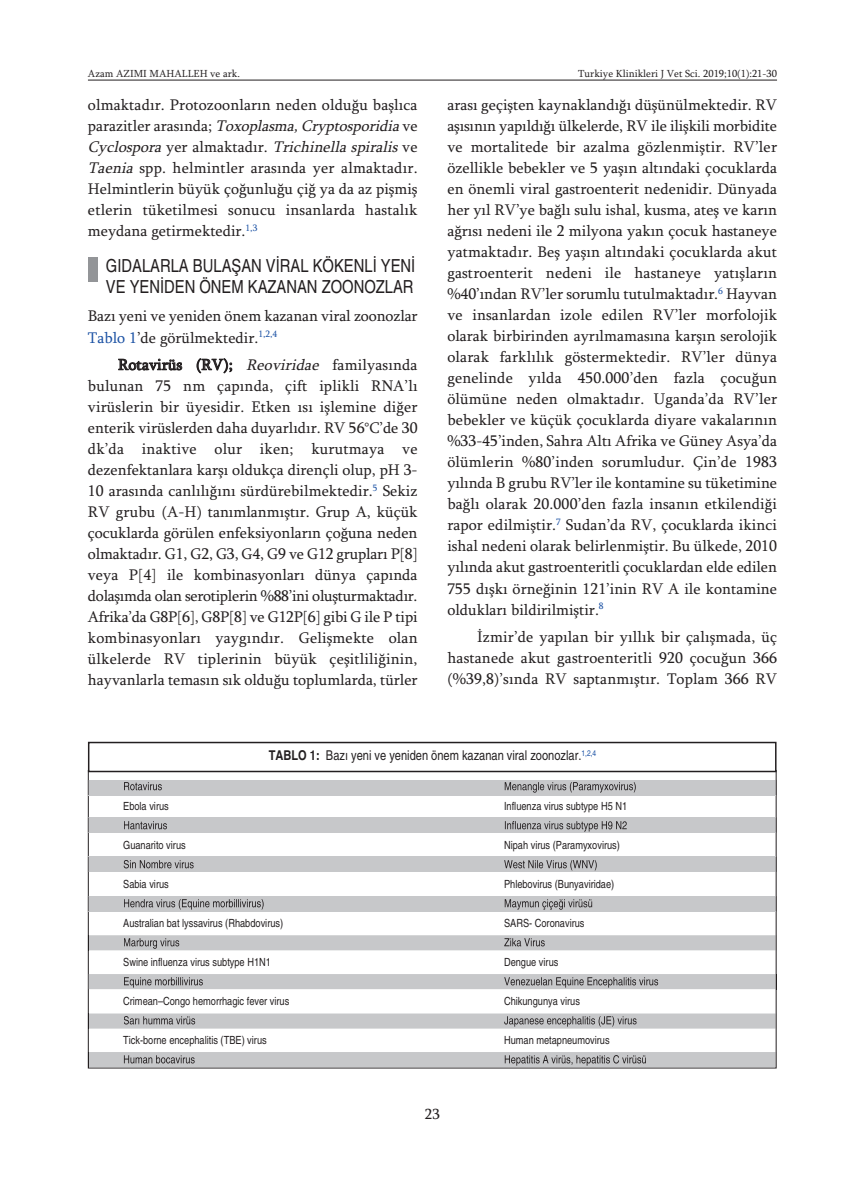
<style>
.page{position:relative;width:865px;height:1197px;background:#fff}
.page>*{position:absolute;margin:0;border:0;box-sizing:border-box;transform-origin:0 0}
.t1{font:condensed 18px/21px "Helvetica";color:#231f20}
.t2{font:15.75px/21px "Sylfaen";color:#231f20;text-align:justify}
.t3{font:15px "Sylfaen";color:#231f20}
.t4{font:condensed 13.5px "Helvetica";color:#231f20}
.t5{font:condensed 11.25px "Helvetica";color:#231f20}
.t6{font:10.5px "Sylfaen";color:#231f20}
.s1{font-style:italic}
.s2{color:#1c52a4}
.s3{font-weight:700}
</style>
<div class="page">
<div style="left:88px;top:257px;width:9px;height:25px;background:#939598"></div>
<hr style="left:88px;top:80px;width:689px;height:1px;background:#231f20">
<div style="left:88px;top:741px;width:688px;height:31px;border:2px solid #231f20"></div>
<div style="left:89px;top:780px;width:686px;height:15px;background:#c7c8ca"></div>
<svg style="left:88px;top:780px;width:1px;height:15px"></svg>
<svg style="left:775px;top:780px;width:2px;height:15px"></svg>
<svg style="left:124px;top:782px;width:403px;height:8px"></svg>
<div style="left:89px;top:817px;width:686px;height:15px;background:#c7c8ca"></div>
<svg style="left:88px;top:817px;width:1px;height:15px"></svg>
<svg style="left:775px;top:817px;width:2px;height:15px"></svg>
<svg style="left:124px;top:821px;width:390px;height:8px"></svg>
<div style="left:89px;top:856px;width:686px;height:15px;background:#c7c8ca"></div>
<svg style="left:88px;top:856px;width:1px;height:15px"></svg>
<svg style="left:775px;top:856px;width:2px;height:15px"></svg>
<svg style="left:124px;top:860px;width:70px;height:8px"></svg>
<div style="left:89px;top:896px;width:686px;height:15px;background:#c7c8ca"></div>
<svg style="left:88px;top:896px;width:1px;height:15px"></svg>
<svg style="left:775px;top:896px;width:2px;height:15px"></svg>
<svg style="left:124px;top:899px;width:68px;height:10px"></svg>
<svg style="left:88px;top:935px;width:688px;height:15px;background:#c3c4c6"></svg>
<svg style="left:89px;top:973px;width:688px;height:16px;background:#c2c3c5"></svg>
<svg style="left:88px;top:1013px;width:688px;height:15px;background:#c1c1c3"></svg>
<svg style="left:88px;top:1051px;width:688px;height:15px;background:#c2c3c4"></svg>
<p class="t6" style="left:88px;top:67px;width:153px">Azam AZIMI MAHALLEH ve ark.</p>
<p class="t6" style="left:578px;top:67px;width:200px">Turkiye Klinikleri J Vet Sci. 2019;10(1):21-30</p>
<p class="t2" style="left:88px;top:94px;width:331px">olmaktadır. Protozoonların neden olduğu başlıca p a r a z i t l e r a r a s ı n d a ; <span class="s1">Toxoplasma, Cryptosporidia</span> v e <span class="s1">Cyclospora</span> y e r a l m a k t a d ı r . <span class="s1">Trichinella spiralis</span> v e <span class="s1">Taenia</span> spp. helmintler arasında yer almaktadır.<br>Helmintlerin büyük çoğunluğu çiğ ya da az pişmiş etlerin tüketilmesi sonucu insanlarda hastalık meydana getirmektedir.<sup>1,3</sup></p>
<p class="t1" style="left:106px;top:255px;width:311px">GIDALARLA BULAŞAN VİRAL KÖKENLİ YENİ<br>VE YENİDEN ÖNEM KAZANAN ZOONOZLAR</p>
<p class="t2" style="left:88px;top:305px;width:331px;line-height:21.5px">Bazı yeni ve yeniden önem kazanan viral zoonozlar<br><span class="s2">Tablo 1</span>’de görülmektedir.<sup>1,2,4</sup></p>
<p class="t2" style="left:88px;top:354px;width:331px;text-indent:30px">Rotavirüs (RV); <span class="s1">Reoviridae</span> familyasında bulunan 75 nm çapında, çift iplikli RNA’lı virüslerin bir üyesidir. Etken ısı işlemine diğer enterik virüslerden daha duyarlıdır. RV 56°C’de 30 dk’da inaktive olur iken; kurutmaya ve dezenfektanlara karşı oldukça dirençli olup, pH 3- 10 arasında canlılığını sürdürebilmektedir.<sup>5</sup> Sekiz RV grubu (A-H) tanımlanmıştır. Grup A, küçük çocuklarda görülen enfeksiyonların çoğuna neden olmaktadır. G1, G2, G3, G4, G9 ve G12 grupları P[8] veya P[4] ile kombinasyonları dünya çapında dolaşımda olan serotiplerin %88’ini oluşturmaktadır.<br>Afrika’da G8P[6], G8P[8] ve G12P[6] gibi G ile P tipi kombinasyonları yaygındır. Gelişmekte olan ülkelerde RV tiplerinin büyük çeşitliliğinin, hayvanlarla temasın sık olduğu toplumlarda, türler</p>
<p class="t2" style="left:447px;top:94px;width:331px">arası geçişten kaynaklandığı düşünülmektedir. RV aşısının yapıldığı ülkelerde, RV ile ilişkili morbidite ve mortalitede bir azalma gözlenmiştir. RV’ler özellikle bebekler ve 5 yaşın altındaki çocuklarda en önemli viral gastroenterit nedenidir. Dünyada her yıl RV’ye bağlı sulu ishal, kusma, ateş ve karın ağrısı nedeni ile 2 milyona yakın çocuk hastaneye yatmaktadır. Beş yaşın altındaki çocuklarda akut gastroenterit nedeni ile hastaneye yatışların %40’ından RV’ler sorumlu tutulmaktadır.<sup>6</sup> Hayvan ve insanlardan izole edilen RV’ler morfolojik olarak birbirinden ayrılmamasına karşın serolojik olarak farklılık göstermektedir. RV’ler dünya genelinde yılda 450.000’den fazla çocuğun ölümüne neden olmaktadır. Uganda’da RV’ler bebekler ve küçük çocuklarda diyare vakalarının %33-45’inden, Sahra Altı Afrika ve Güney Asya’da ölümlerin %80’inden sorumludur. Çin’de 1983 yılında B grubu RV’ler ile kontamine su tüketimine bağlı olarak 20.000’den fazla insanın etkilendiği rapor edilmiştir.<sup>7</sup> Sudan’da RV, çocuklarda ikinci ishal nedeni olarak belirlenmiştir. Bu ülkede, 2010 yılında akut gastroenteritli çocuklardan elde edilen 755 dışkı örneğinin 121’inin RV A ile kontamine oldukları bildirilmiştir.<sup>8</sup></p>
<p class="t2" style="left:447px;top:626px;width:331px;text-indent:30px">İzmir’de yapılan bir yıllık bir çalışmada, üç hastanede akut gastroenteritli 920 çocuğun 366 (%39,8)’sında RV saptanmıştır. Toplam 366 RV</p>
<p class="t4" style="left:269px;top:747px;width:329px"><span class="s3">TABLO 1:</span> Bazı yeni ve yeniden önem kazanan viral zoonozlar.<sup>1,2,4</sup></p>
<p class="t5" style="left:123px;top:799px;width:47px">Ebola virus</p>
<p class="t5" style="left:504px;top:799px;width:125px">Influenza virus subtype H5 N1</p>
<p class="t5" style="left:123px;top:838px;width:64px">Guanarito virus</p>
<p class="t5" style="left:504px;top:838px;width:117px">Nipah virus (Paramyxovirus)</p>
<p class="t5" style="left:123px;top:877px;width:47px">Sabia virus</p>
<p class="t5" style="left:504px;top:877px;width:112px">Phlebovirus (Bunyaviridae)</p>
<p class="t5" style="left:123px;top:916px;width:161px">Australian bat lyssavirus (Rhabdovirus)</p>
<p class="t5" style="left:504px;top:916px;width:82px">SARS- Coronavirus</p>
<p class="t5" style="left:123px;top:955px;width:149px">Swine influenza virus subtype H1N1</p>
<p class="t5" style="left:504px;top:955px;width:56px">Dengue virus</p>
<p class="t5" style="left:123px;top:994px;width:168px">Crimean–Congo hemorrhagic fever virus</p>
<p class="t5" style="left:504px;top:994px;width:77px">Chikungunya virus</p>
<p class="t5" style="left:123px;top:1033px;width:145px">Tick-borne encephalitis (TBE) virus</p>
<p class="t5" style="left:504px;top:1033px;width:107px">Human metapneumovirus</p>
<p class="t3" style="left:425px;top:1104px;width:16px">23</p>
</div>
